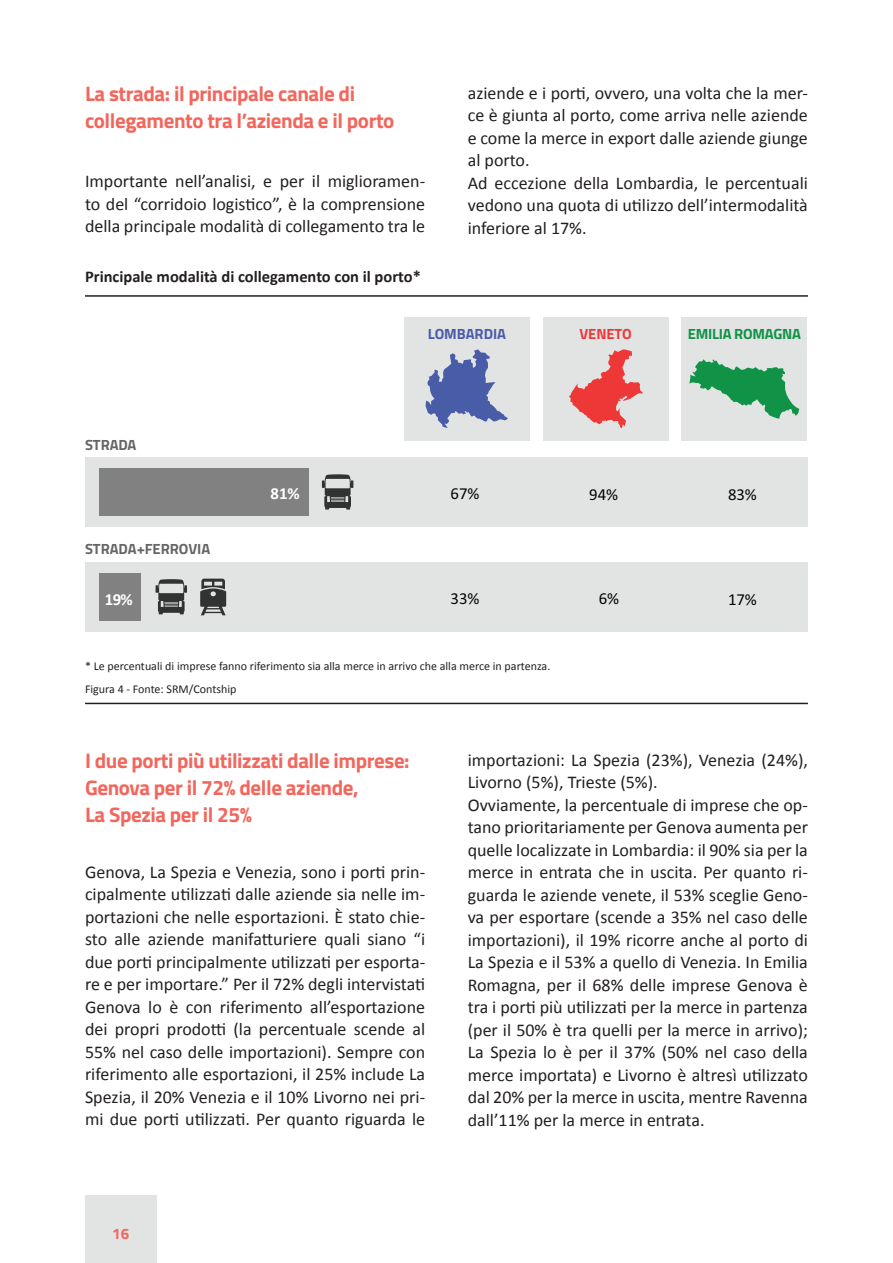
<style>
.page{position:relative;width:893px;height:1263px;background:#fff}
.page>*{position:absolute;margin:0;border:0;box-sizing:border-box;transform-origin:0 0}
.t1{font:700 21px/27px "Titillium";letter-spacing:-.02em;color:#f2675d}
.t2{font:18px/22.5px "Calibri";color:#231f20;text-align:justify}
.t3{font:16.8px "Calibri";color:#040503}
.t4{font:700 16.8px "Calibri";color:#fff}
.t5{font:700 16.5px "Calibri";color:#231f20}
.t6{font:700 15.15px "Titillium";color:#f2675d}
.t7{font:700 14.7px "Titillium";letter-spacing:-.005em;color:#666}
.t8{font:700 14.7px "Titillium";letter-spacing:-.02em;color:#109346}
.t9{font:700 14.7px "Titillium";letter-spacing:-.005em;color:#495ca8}
.t10{font:700 14.7px "Titillium";letter-spacing:-.005em;color:#ee3838}
.t11{font:12px "Calibri";color:#231f20}
</style>
<div class="page">
<div style="left:85px;top:1195px;width:71px;height:68px;background:#e2e4e4"></div>
<hr style="left:85px;top:295px;width:723px;height:2px;background:#231f20">
<div style="left:85px;top:457px;width:723px;height:70px;background:#e2e4e4"></div>
<div style="left:85px;top:562px;width:723px;height:70px;background:#e2e4e4"></div>
<svg style="left:322px;top:474px;width:31px;height:35px"></svg>
<svg style="left:156px;top:579px;width:31px;height:35px"></svg>
<svg style="left:200px;top:579px;width:26px;height:36px"></svg>
<div style="left:404px;top:317px;width:125px;height:123px;background:#e2e4e4"></div>
<svg style="left:426px;top:349px;width:82px;height:79px"></svg>
<div style="left:543px;top:317px;width:125px;height:123px;background:#e2e4e4"></div>
<svg style="left:569px;top:349px;width:74px;height:79px"></svg>
<div style="left:682px;top:317px;width:125px;height:123px;background:#e2e4e4"></div>
<svg style="left:689px;top:359px;width:110px;height:60px"></svg>
<div style="left:99px;top:468px;width:210px;height:47px;background:#808180"></div>
<div style="left:99px;top:573px;width:42px;height:48px;background:#808180"></div>
<hr style="left:85px;top:703px;width:723px;height:1px;background:#231f20">
<p class="t1" style="left:85px;top:79px;width:311px">La strada: il principale canale di collegamento tra l’azienda e il porto</p>
<p class="t2" style="left:85px;top:170px;width:342px">Importante nell’analisi, e per il miglioramen&shy;to del “corridoio logistico”, è la comprensione della principale modalità di collegamento tra le</p>
<p class="t5" style="left:85px;top:266px;width:337px">Principale modalità di collegamento con il porto*</p>
<p class="t2" style="left:468px;top:81px;width:342px">aziende e i porti, ovvero, una volta che la mer&shy;ce è giunta al porto, come arriva nelle aziende e come la merce in export dalle aziende giunge al porto.</p>
<p class="t2" style="left:468px;top:171px;width:342px">Ad eccezione della Lombardia, le percentuali vedono una quota di utilizzo dell’intermodalità inferiore al 17%.</p>
<p class="t9" style="left:428px;top:323px;width:80px">LOMBARDIA</p>
<p class="t10" style="left:579px;top:323px;width:54px">VENETO</p>
<p class="t7" style="left:85px;top:434px;width:53px">STRADA</p>
<p class="t7" style="left:85px;top:537px;width:127px">STRADA+FERROVIA</p>
<p class="t4" style="left:105px;top:589px;width:29px">19%</p>
<p class="t4" style="left:270px;top:483px;width:31px">81%</p>
<p class="t3" style="left:451px;top:483px;width:30px">67%</p>
<p class="t3" style="left:451px;top:588px;width:30px">33%</p>
<p class="t11" style="left:85px;top:659px;width:467px">* Le percentuali di imprese fanno riferimento sia alla merce in arrivo che alla merce in partenza.</p>
<p class="t11" style="left:85px;top:681px;width:153px">Figura 4 - Fonte: SRM/Contship</p>
<p class="t3" style="left:589px;top:484px;width:30px">94%</p>
<p class="t3" style="left:599px;top:588px;width:22px">6%</p>
<p class="t8" style="left:688px;top:323px;width:114px">EMILIA ROMAGNA</p>
<p class="t3" style="left:728px;top:484px;width:30px">83%</p>
<p class="t3" style="left:728px;top:589px;width:30px">17%</p>
<p class="t1" style="left:85px;top:746px;width:326px">I due porti più utilizzati dalle imprese:<br>Genova per il 72% delle aziende,<br>La Spezia per il 25%</p>
<p class="t2" style="left:85px;top:860px;width:342px">Genova, La Spezia e Venezia, sono i porti prin&shy;cipalmente utilizzati dalle aziende sia nelle im&shy;portazioni che nelle esportazioni. È stato chie&shy;sto alle aziende manifatturiere quali siano “i due porti principalmente utilizzati per esporta&shy;re e per importare.” Per il 72% degli intervistati Genova lo è con riferimento all’esportazione dei propri prodotti (la percentuale scende al 55% nel caso delle importazioni). Sempre con riferimento alle esportazioni, il 25% include La Spezia, il 20% Venezia e il 10% Livorno nei pri&shy;mi due porti utilizzati. Per quanto riguarda le</p>
<p class="t6" style="left:112px;top:1222px;width:19px">16</p>
<p class="t2" style="left:468px;top:749px;width:342px">importazioni: La Spezia (23%), Venezia (24%),<br>Livorno (5%), Trieste (5%).</p>
<p class="t2" style="left:468px;top:794px;width:342px">Ovviamente, la percentuale di imprese che op&shy;tano prioritariamente per Genova aumenta per quelle localizzate in Lombardia: il 90% sia per la merce in entrata che in uscita. Per quanto ri&shy;guarda le aziende venete, il 53% sceglie Geno&shy;va per esportare (scende a 35% nel caso delle importazioni), il 19% ricorre anche al porto di La Spezia e il 53% a quello di Venezia. In Emilia Romagna, per il 68% delle imprese Genova è tra i porti più utilizzati per la merce in partenza (per il 50% è tra quelli per la merce in arrivo); La Spezia lo è per il 37% (50% nel caso della merce importata) e Livorno è altresì utilizzato dal 20% per la merce in uscita, mentre Ravenna dall’11% per la merce in entrata.</p>
</div>
